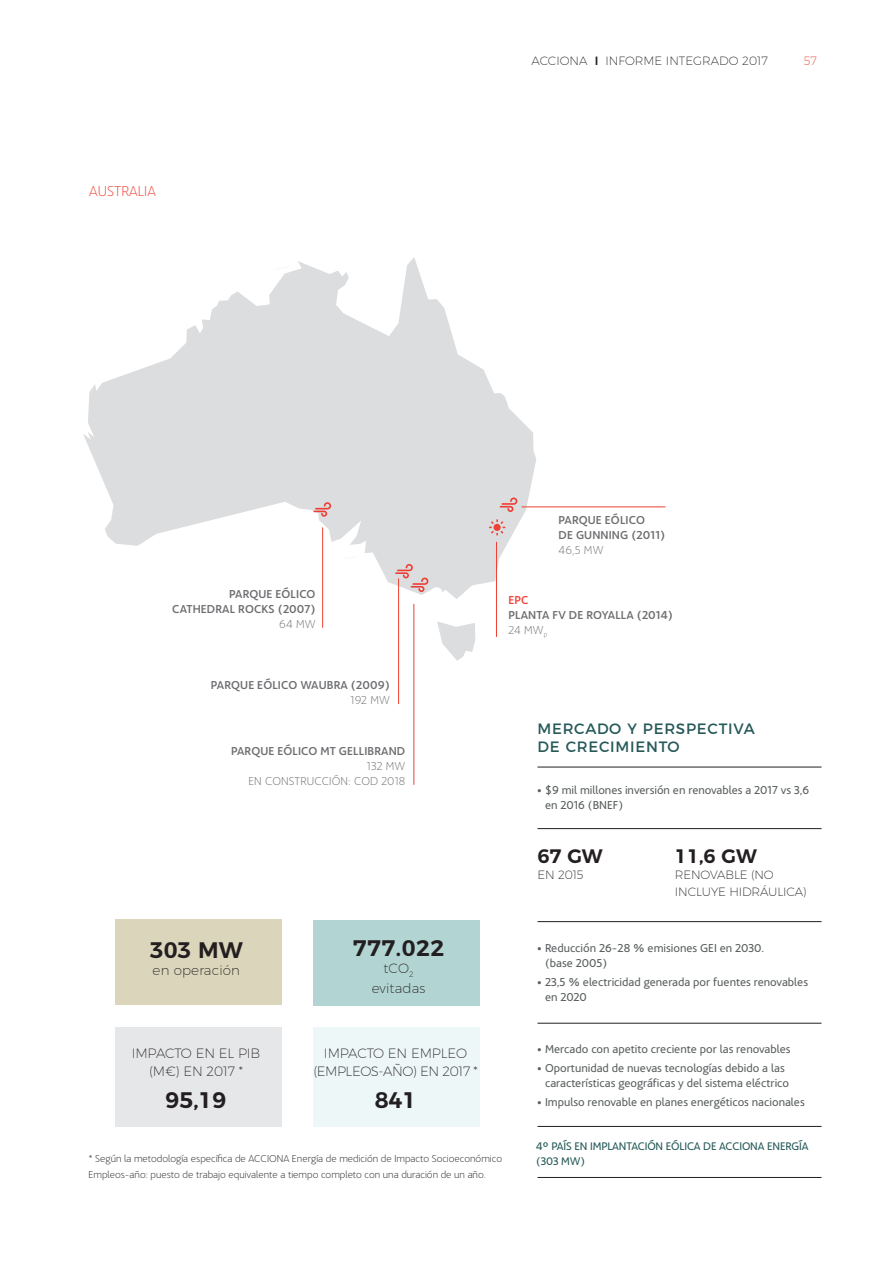
<style>
.page{position:relative;width:893px;height:1263px;background:#fff}
.page>*{position:absolute;margin:0;border:0;box-sizing:border-box;transform-origin:0 0}
.t1{font:600 22.5px "Montserrat";color:#231f20}
.t2{font:600 19.5px "Montserrat";color:#231f20}
._60_TITULAR_TABLA_GR{font:15px/18px "Montserrat";letter-spacing:.05em;color:#265958}
._03_LADILLO{font:300 15px "Acciona";color:#ee4234}
.t3{font:200 13.5px/18px "Montserrat";letter-spacing:-.03em;color:#231f20;text-align:center}
.t4{font:200 13.5px/18px "Montserrat";letter-spacing:-.01em;color:#231f20;text-align:center}
.t5{font:200 13.5px "Montserrat";letter-spacing:.01em;color:#231f20}
._61_SUBTITULO_TABLA{font:12px/15px "Acciona";color:#5a5e5f}
.t6{font:500 12px/15px "Acciona";letter-spacing:.01em;color:#6c6d70;text-align:right}
.t7{font:200 12px/16.5px "Montserrat";letter-spacing:-.01em;color:#231f20}
.t8{font:300 12px "Acciona";letter-spacing:.01em;color:#6c6d70}
.t9{font:500 12px "Acciona";color:#ee4234}
.t10{font:200 12px "Montserrat";color:#ee4234}
._64_DATOS_GRAFICO{font:11.55px/15px "Acciona";letter-spacing:-.01em;color:#265958}
._63_NOTA_GRAFICO_Y_T{font:300 10.5px "Acciona";color:#231f20}
.s1{font-weight:500}
.s2{font-family:"Montserrat";font-weight:700}
</style>
<div class="page">
<div style="left:313px;top:1027px;width:167px;height:99px;background:#edf7f7"></div>
<div style="left:115px;top:1027px;width:167px;height:99px;background:#e6e7e9"></div>
<svg style="left:83px;top:257px;width:453px;height:404px;fill:#dcdddf"></svg>
<div style="left:313px;top:920px;width:167px;height:85px;background:#b2d4d3"></div>
<div style="left:115px;top:919px;width:167px;height:85px;background:#dad5bb"></div>
<hr style="left:537px;top:767px;width:284px;height:1px;background:#231f20">
<hr style="left:537px;top:828px;width:284px;height:1px;background:#231f20">
<hr style="left:537px;top:1177px;width:284px;height:1px;background:#231f20">
<hr style="left:537px;top:921px;width:284px;height:1px;background:#231f20">
<hr style="left:537px;top:1023px;width:284px;height:1px;background:#231f20">
<hr style="left:537px;top:1126px;width:284px;height:1px;background:#231f20">
<svg style="left:313px;top:502px;width:18px;height:15px"></svg>
<svg style="left:500px;top:497px;width:17px;height:15px"></svg>
<svg style="left:395px;top:564px;width:33px;height:28px"></svg>
<hr style="left:322px;top:527px;width:1px;height:101px;background:#ee4234">
<hr style="left:496px;top:542px;width:1px;height:95px;background:#ee4234">
<hr style="left:522px;top:506px;width:143px;height:1px;background:#ee4234">
<hr style="left:398px;top:578px;width:1px;height:126px;background:#ee4234">
<hr style="left:413px;top:604px;width:1px;height:181px;background:#ee4234">
<svg style="left:489px;top:519px;width:16px;height:17px"></svg>
<p class="_03_LADILLO" style="left:89px;top:181px;width:68px">AUSTRALIA</p>
<p class="t7" style="left:532px;top:52px;width:238px">ACCIONA <span class="s1">I</span> INFORME INTEGRADO 2017</p>
<p class="t10" style="left:804px;top:52px;width:15px">57</p>
<p class="t6" style="left:172px;top:585px;width:145px">PARQUE EÓLICO<br>CATHEDRAL ROCKS (2007)</p>
<p class="t8" style="left:279px;top:615px;width:38px">64 MW</p>
<p class="t6" style="left:211px;top:677px;width:180px">PARQUE EÓLICO WAUBRA (2009)</p>
<p class="t8" style="left:351px;top:692px;width:41px">192 MW</p>
<p class="t6" style="left:231px;top:742px;width:176px">PARQUE EÓLICO MT GELLIBRAND</p>
<p class="t8" style="left:367px;top:757px;width:40px">132 MW</p>
<p class="t8" style="left:248px;top:772px;width:158px">EN CONSTRUCCIÓN: COD 2018</p>
<p class="t1" style="left:150px;top:932px;width:94px">303 MW</p>
<p class="t5" style="left:153px;top:960px;width:89px">en operación</p>
<p class="t4" style="left:132px;top:1043px;width:130px">IMPACTO EN EL PIB (M€) EN 2017 *</p>
<p class="t1" style="left:166px;top:1081px;width:62px">95,19</p>
<p class="t1" style="left:353px;top:930px;width:93px">777.022</p>
<p class="t4" style="left:383px;top:958px;width:32px">tCO<sub>2</sub></p>
<p class="t5" style="left:372px;top:978px;width:55px">evitadas</p>
<p class="t3" style="left:313px;top:1043px;width:166px">IMPACTO EN EMPLEO (EMPLEOS-AÑO) EN 2017 *</p>
<p class="t1" style="left:375px;top:1081px;width:43px">841</p>
<p class="t6" style="left:558px;top:511px;width:108px;text-align:left">PARQUE EÓLICO<br>DE GUNNING (2011)</p>
<p class="t8" style="left:558px;top:541px;width:46px">46,5 MW</p>
<p class="t9" style="left:509px;top:590px;width:22px">EPC</p>
<p class="t6" style="left:509px;top:606px;width:166px">PLANTA FV DE ROYALLA (2014)</p>
<p class="t8" style="left:509px;top:622px;width:40px">24 MW<sub>P</sub></p>
<p class="_60_TITULAR_TABLA_GR" style="left:537px;top:719px;width:219px">MERCADO Y PERSPECTIVA<br>DE CRECIMIENTO</p>
<p class="_61_SUBTITULO_TABLA" style="left:545px;top:782px;width:266px;text-indent:-8px"><span class="s2">•</span> $9 mil millones inversión en renovables a 2017 vs 3,6 en 2016 (BNEF)</p>
<p class="t2" style="left:537px;top:840px;width:67px">67 GW</p>
<p class="t7" style="left:537px;top:866px;width:48px">EN 2015</p>
<p class="t2" style="left:675px;top:840px;width:83px">11,6 GW</p>
<p class="t7" style="left:675px;top:866px;width:133px">RENOVABLE (NO<br>INCLUYE HIDRÁULICA)</p>
<p class="_61_SUBTITULO_TABLA" style="left:545px;top:939px;width:221px;text-indent:-8px"><span class="s2">•</span> Reducción 26-28 % emisiones GEI en 2030. (base 2005)</p>
<p class="_61_SUBTITULO_TABLA" style="left:545px;top:973px;width:264px;text-indent:-8px"><span class="s2">•</span> 23,5 % electricidad generada por fuentes renovables en 2020</p>
<p class="_61_SUBTITULO_TABLA" style="left:537px;top:1040px;width:255px"><span class="s2">•</span> Mercado con apetito creciente por las renovables</p>
<p class="_61_SUBTITULO_TABLA" style="left:545px;top:1059px;width:246px;text-indent:-8px"><span class="s2">•</span> Oportunidad de nuevas tecnologías debido a las características geográficas y del sistema eléctrico</p>
<p class="_61_SUBTITULO_TABLA" style="left:537px;top:1094px;width:269px"><span class="s2">•</span> Impulso renovable en planes energéticos nacionales</p>
<p class="_63_NOTA_GRAFICO_Y_T" style="left:88px;top:1151px;width:415px">* Según la metodología específica de ACCIONA Energía de medición de Impacto Socioeconómico</p>
<p class="_63_NOTA_GRAFICO_Y_T" style="left:88px;top:1167px;width:399px">Empleos-año: puesto de trabajo equivalente a tiempo completo con una duración de un año.</p>
<p class="_64_DATOS_GRAFICO" style="left:536px;top:1137px;width:274px">4º PAÍS EN IMPLANTACIÓN EÓLICA DE ACCIONA ENERGÍA (303 MW)</p>
</div>
